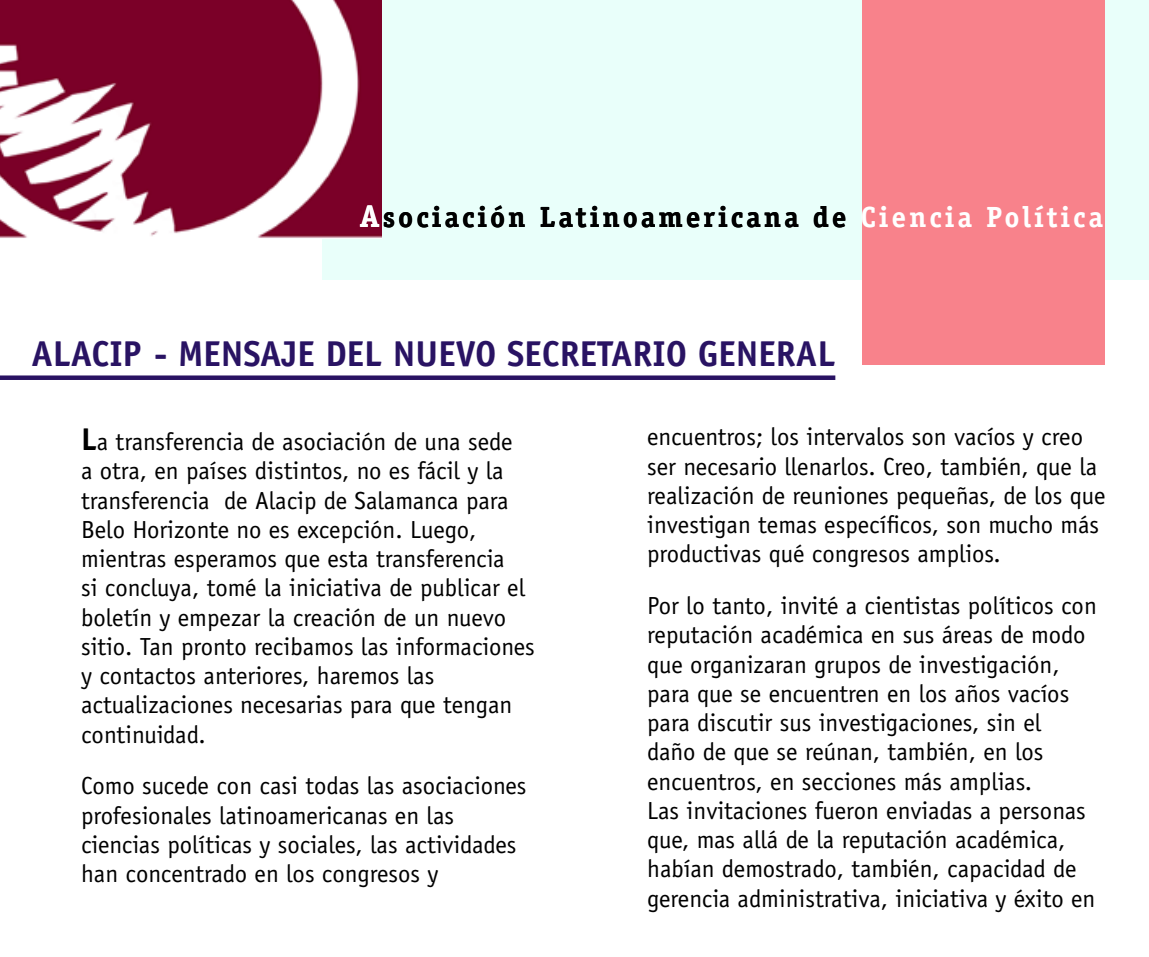
<style>
.page{position:relative;width:1149px;height:957px;background:#fff}
.page>*{position:absolute;margin:0;border:0;box-sizing:border-box;transform-origin:0 0}
.t1{font:700 36px "Officina Sans Std";color:#291363}
.t2{font:700 29.25px "Officina Serif Std";letter-spacing:.1em;color:#000}
.t3{font:24.75px/29.2px "Officina Sans Std";color:#000}
.s1{font-size:31.5px;color:#fff}
.s2{color:#fff}
.s3{font-weight:700;font-size:31.5px}
</style>
<div class="page">
<div style="left:322px;top:0;width:826px;height:279px;background:#e9fffa"></div>
<img style="left:0;top:0;width:381px;height:238px">
<div style="left:862px;top:0;width:242px;height:364px;background:#f8828b"></div>
<div style="left:0;top:375px;width:835px;height:5px;background:#291363"></div>
<p class="t2" style="left:360px;top:199px;width:744px"><span class="s1">A</span>sociación Latinoamericana de <span class="s2">Ciencia Política</span></p>
<h1 class="t1" style="left:32px;top:331px;width:805px">ALACIP - MENSAJE DEL NUEVO SECRETARIO GENERAL</h1>
<p class="t3" style="left:81px;top:427px;width:455px"><span class="s3">L</span>a transferencia de asociación de una sede<br>a otra, en países distintos, no es fácil y la transferencia de Alacip de Salamanca para Belo Horizonte no es excepción. Luego, mientras esperamos que esta transferencia<br>si concluya, tomé la iniciativa de publicar el boletín y empezar la creación de un nuevo sitio. Tan pronto recibamos las informaciones y contactos anteriores, haremos las actualizaciones necesarias para que tengan continuidad.</p>
<p class="t3" style="left:81px;top:771px;width:447px">Como sucede con casi todas las asociaciones profesionales latinoamericanas en las ciencias políticas y sociales, las actividades han concentrado en los congresos y</p>
<p class="t3" style="left:647px;top:422px;width:459px">encuentros; los intervalos son vacíos y creo ser necesario llenarlos. Creo, también, que la realización de reuniones pequeñas, de los que investigan temas específicos, son mucho más productivas qué congresos amplios.</p>
<p class="t3" style="left:647px;top:591px;width:451px">Por lo tanto, invité a cientistas políticos con reputación académica en sus áreas de modo que organizaran grupos de investigación, para que se encuentren en los años vacíos para discutir sus investigaciones, sin el<br>daño de que se reúnan, también, en los encuentros, en secciones más amplias.<br>Las invitaciones fueron enviadas a personas que, mas allá de la reputación académica, habían demostrado, también, capacidad de gerencia administrativa, iniciativa y éxito en</p>
</div>
